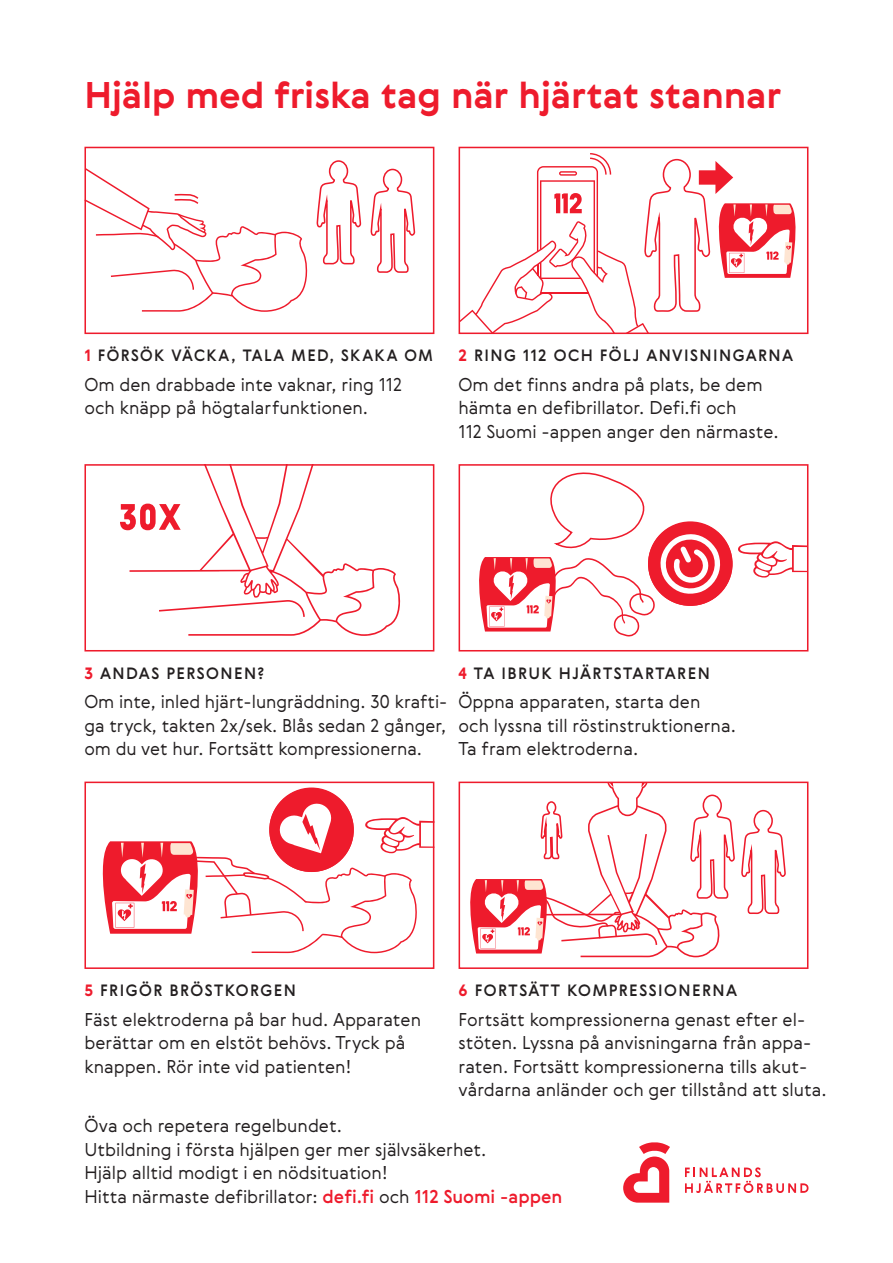
<style>
.page{position:relative;width:893px;height:1263px;background:#fff}
.page>*{position:absolute;margin:0;border:0;box-sizing:border-box;transform-origin:0 0}
.t1{font:700 36.15px "Gerbera";letter-spacing:-.005em;color:#ee1b2c}
.t2{font:300 18.15px/23.4px "Gerbera";color:#231f20}
.t3{font:500 15.9px "Gerbera";letter-spacing:.09em;color:#231f20}
.s1{font-weight:700;color:#ee1b2c}
.s2{font-weight:500;color:#ee1b2c}
</style>
<div class="page">
<svg style="left:120px;top:504px;width:10px;height:26px"></svg>
<div style="left:84px;top:464px;width:350px;height:187px;border:2px solid #ee1b2c"></div>
<svg style="left:130px;top:465px;width:272px;height:171px"></svg>
<div style="left:459px;top:781px;width:349px;height:188px;border:2px solid #ee1b2c"></div>
<svg style="left:463px;top:782px;width:324px;height:187px"></svg>
<div style="left:84px;top:147px;width:350px;height:187px;border:2px solid #ee1b2c"></div>
<svg style="left:316px;top:160px;width:46px;height:175px"></svg>
<svg style="left:370px;top:168px;width:46px;height:167px"></svg>
<svg style="left:84px;top:168px;width:224px;height:144px"></svg>
<svg style="left:459px;top:153px;width:348px;height:486px"></svg>
<div style="left:84px;top:781px;width:350px;height:188px;border:2px solid #ee1b2c"></div>
<svg style="left:102px;top:787px;width:332px;height:166px"></svg>
<svg style="left:623px;top:1142px;width:47px;height:61px"></svg>
<svg style="left:685px;top:1167px;width:123px;height:26px"></svg>
<h1 class="t1" style="left:84px;top:71px;width:699px">Hjälp med friska tag när hjärtat stannar</h1>
<p class="t3" style="left:84px;top:345px;width:350px"><span class="s1">1</span> FÖRSÖK VÄCKA, TALA MED, SKAKA OM</p>
<p class="t2" style="left:84px;top:372px;width:319px">Om den drabbade inte vaknar, ring 112 och knäpp på högtalarfunktionen.</p>
<p class="t3" style="left:459px;top:345px;width:336px"><span class="s1">2</span> RING 112 OCH FÖLJ ANVISNINGARNA</p>
<p class="t2" style="left:459px;top:372px;width:322px">Om det finns andra på plats, be dem hämta en defibrillator. Defi.fi och<br>112 Suomi -appen anger den närmaste.</p>
<p class="t3" style="left:84px;top:662px;width:182px"><span class="s1">3</span> ANDAS PERSONEN?</p>
<p class="t2" style="left:84px;top:690px;width:364px;text-align:justify">Om inte, inled hjärt-lungräddning. 30 krafti&shy;ga tryck, takten 2x/sek. Blås sedan 2 gånger, om du vet hur. Fortsätt kompressionerna.</p>
<p class="t3" style="left:459px;top:662px;width:253px"><span class="s1">4</span> TA IBRUK HJÄRTSTARTAREN</p>
<p class="t2" style="left:459px;top:690px;width:279px">Öppna apparaten, starta den<br>och lyssna till röstinstruktionerna.<br>Ta fram elektroderna.</p>
<p class="t3" style="left:84px;top:980px;width:213px"><span class="s1">5</span> FRIGÖR BRÖSTKORGEN</p>
<p class="t2" style="left:84px;top:1007px;width:338px">Fäst elektroderna på bar hud. Apparaten berättar om en elstöt behövs. Tryck på knappen. Rör inte vid patienten!</p>
<p class="t3" style="left:459px;top:980px;width:280px"><span class="s1">6</span> FORTSÄTT KOMPRESSIONERNA</p>
<p class="t2" style="left:459px;top:1007px;width:370px">Fortsätt kompressionerna genast efter el&shy;stöten. Lyssna på anvisningarna från appa&shy;raten. Fortsätt kompressionerna tills akut&shy;vårdarna anländer och ger tillstånd att sluta.</p>
<p class="t2" style="left:84px;top:1114px;width:479px">Öva och repetera regelbundet.<br>Utbildning i första hjälpen ger mer självsäkerhet.<br>Hjälp alltid modigt i en nödsituation!<br>Hitta närmaste defibrillator: <span class="s2">defi.fi</span> och <span class="s2">112 Suomi -appen</span></p>
</div>
